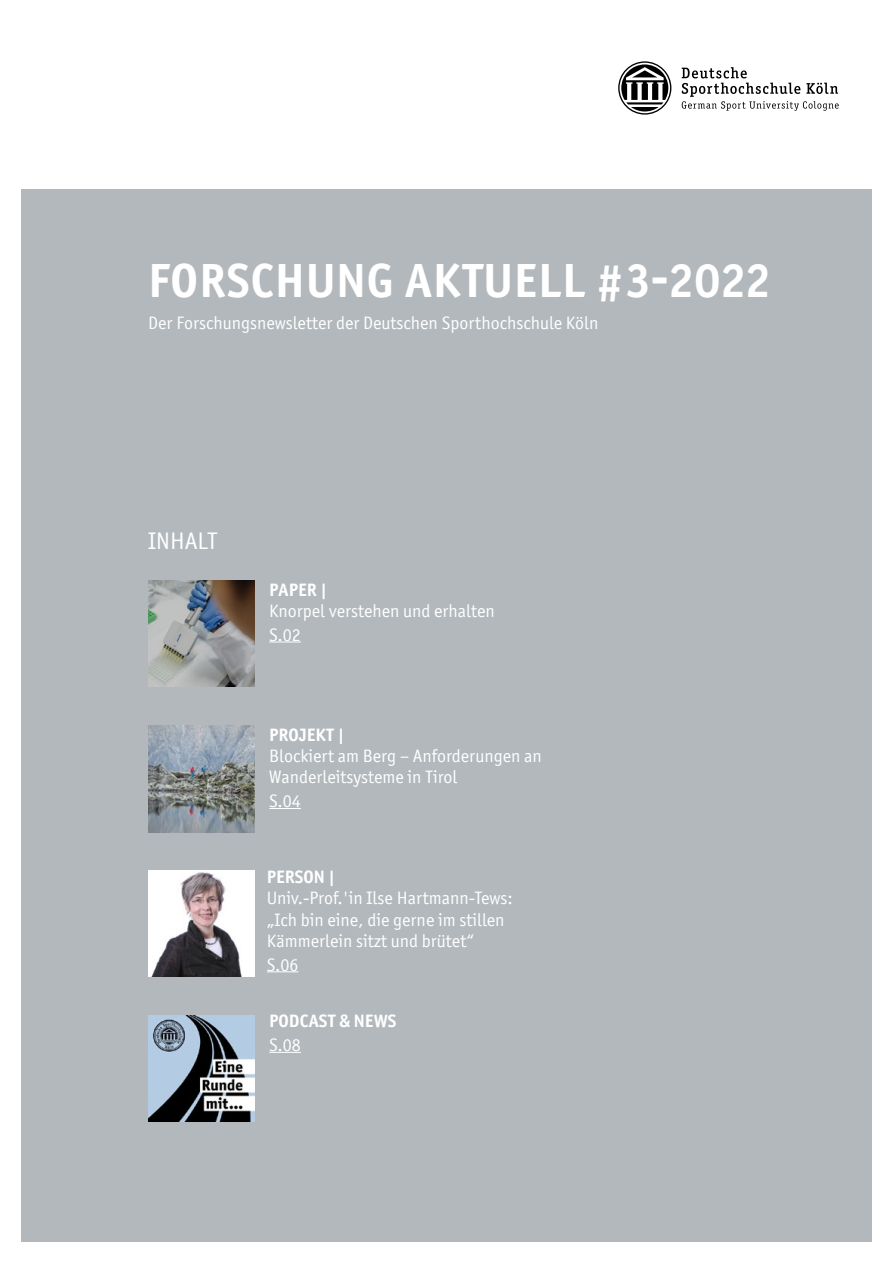
<style>
.page{position:relative;width:893px;height:1263px;background:#fff}
.page>*{position:absolute;margin:0;border:0;box-sizing:border-box;transform-origin:0 0}
.t1{font:700 48px "Officina Sans ITC Pro";letter-spacing:.02em;color:#fff}
.t2{font:24px "Officina Sans ITC Pro";color:#fff}
.t3{font:18px/21px "Officina Sans ITC Pro";color:#fff}
.t4{font:700 18px "Officina Sans ITC Pro";color:#fff}
</style>
<div class="page">
<div style="left:21px;top:189px;width:851px;height:1053px;background:#b2b8bc"></div>
<svg style="left:682px;top:67px;width:157px;height:44px"></svg>
<div style="left:618px;top:61px;width:53px;height:54px;border:1px solid #000;border-radius:50%"></div>
<svg style="left:621px;top:64px;width:47px;height:47px"></svg>
<hr style="left:269px;top:1052px;width:32px;height:1px;background:#fff">
<img style="left:148px;top:1015px;width:107px;height:106px">
<hr style="left:267px;top:971px;width:31px;height:1px;background:#fff">
<img style="left:148px;top:870px;width:106px;height:107px">
<img style="left:148px;top:580px;width:107px;height:106px">
<hr style="left:269px;top:642px;width:32px;height:1px;background:#fff">
<hr style="left:269px;top:808px;width:32px;height:1px;background:#fff">
<img style="left:148px;top:726px;width:107px;height:106px">
<p class="t1" style="left:148px;top:251px;width:623px">FORSCHUNG AKTUELL #3-2022</p>
<p class="t3" style="left:148px;top:312px;width:452px">Der Forschungsnewsletter der Deutschen Sporthochschule Köln</p>
<h2 class="t2" style="left:148px;top:527px;width:71px">INHALT</h2>
<p class="t4" style="left:269px;top:578px;width:59px">PAPER |</p>
<p class="t3" style="left:269px;top:600px;width:227px">Knorpel verstehen und erhalten</p>
<p class="t3" style="left:269px;top:624px;width:33px">S.02</p>
<p class="t4" style="left:269px;top:724px;width:76px">PROJEKT |</p>
<p class="t3" style="left:269px;top:745px;width:274px">Blockiert am Berg – Anforderungen an</p>
<p class="t3" style="left:269px;top:766px;width:190px">Wanderleitsysteme in Tirol</p>
<p class="t3" style="left:269px;top:790px;width:33px">S.04</p>
<p class="t4" style="left:267px;top:866px;width:70px">PERSON |</p>
<p class="t3" style="left:267px;top:888px;width:248px">Univ.-Prof.'in Ilse Hartmann-Tews: „Ich bin eine, die gerne im stillen<br>Kämmerlein sitzt und brütet“</p>
<p class="t3" style="left:267px;top:954px;width:33px">S.06</p>
<p class="t4" style="left:269px;top:1010px;width:129px">PODCAST &amp; NEWS</p>
<p class="t3" style="left:269px;top:1034px;width:33px">S.08</p>
</div>
